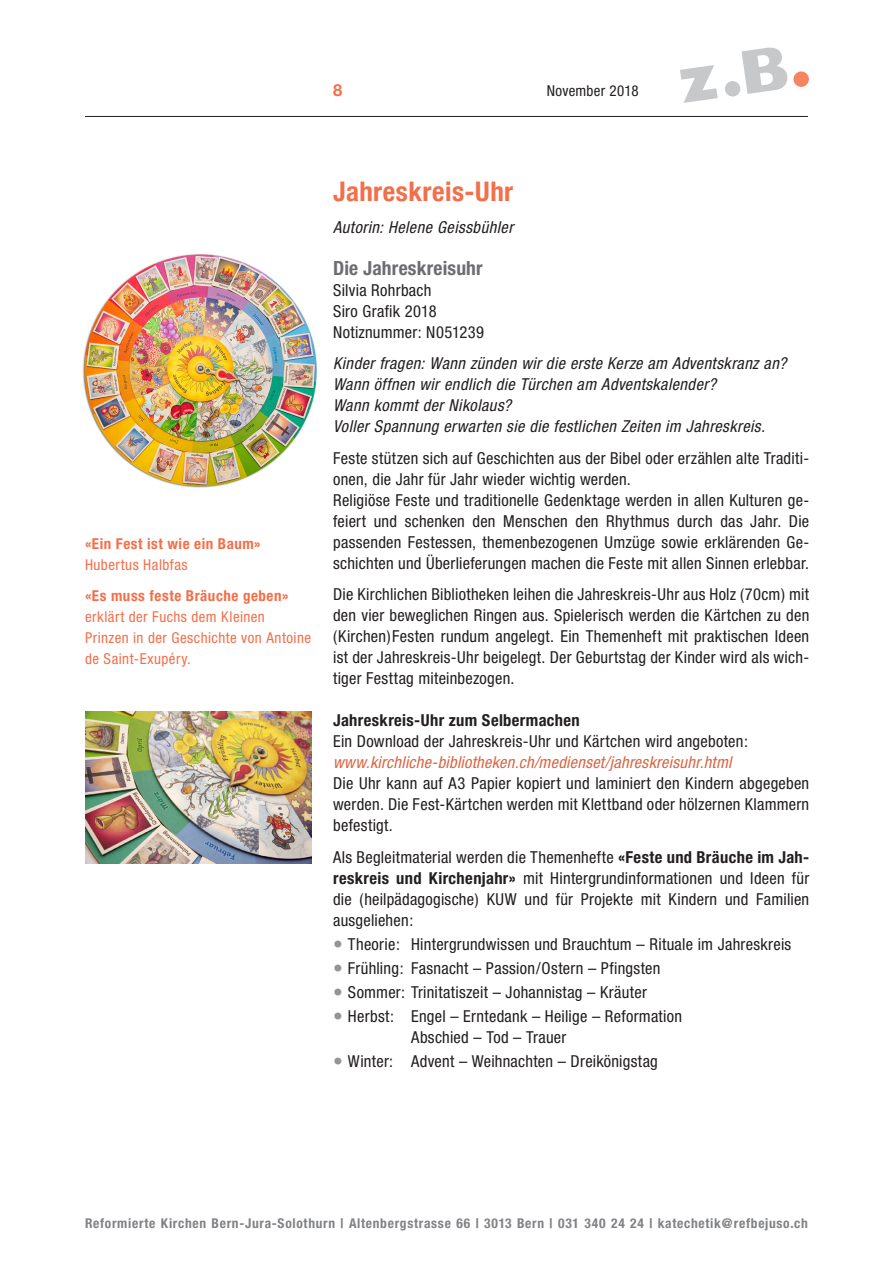
<style>
.page{position:relative;width:893px;height:1263px;background:#fff}
.page>*{position:absolute;margin:0;border:0;box-sizing:border-box;transform-origin:0 0}
.Titel_1{font:700 condensed 27px "Helvetica Neue";letter-spacing:.02em;color:#f36f4a}
.Titel_3_grau{font:700 condensed 19.5px "Helvetica Neue";letter-spacing:.01em;color:#6c6d70}
.Text_z_B{font:condensed 16.5px/21px "Helvetica Neue";letter-spacing:.015em;color:#231f20;text-align:justify}
.Text_Tab{font:condensed 16.5px "Helvetica Neue";letter-spacing:.015em;color:#231f20}
.Text_z_B__kursiv{font:italic condensed 16.5px "Helvetica Neue LT Pro";letter-spacing:.025em;color:#231f20}
.Text_z_B-2{font:italic condensed 16.5px "Helvetica Neue LT Pro";letter-spacing:.015em;color:#db6543}
.Text_z_B__bold{font:700 condensed 16.5px "Helvetica Neue";letter-spacing:.02em;color:#231f20}
.t1{font:700 16.5px "Helvetica Neue";color:#f36f4a}
.Spalte_links{font:condensed 15px/21px "Helvetica Neue";letter-spacing:.03em;color:#f36f4a}
.Spalte_links-2{font:700 condensed 15px "Helvetica Neue";letter-spacing:.035em;color:#f36f4a}
.t2{font:condensed 15px "Helvetica Neue";letter-spacing:.015em;color:#231f20}
.t3{font:700 condensed 13.5px "Helvetica Neue";letter-spacing:.055em;color:#808285}
.s1{font-weight:700}
.s2{font-size:19.5px;color:#939598}
</style>
<div class="page">
<hr style="left:85px;top:116px;width:723px;height:1px;background:#231f20">
<svg style="left:680px;top:47px;width:129px;height:56px"></svg>
<img style="left:83px;top:254px;width:234px;height:234px">
<img style="left:85px;top:712px;width:227px;height:151px">
<p class="t1" style="left:333px;top:80px;width:11px">8</p>
<p class="t2" style="left:547px;top:82px;width:93px">November 2018</p>
<p class="Spalte_links-2" style="left:85px;top:534px;width:177px">«Ein Fest ist wie ein Baum»</p>
<p class="Spalte_links" style="left:85px;top:554px;width:104px">Hubertus Halbfas</p>
<p class="Spalte_links" style="left:85px;top:585px;width:228px"><span class="s1">«Es muss feste Bräuche geben» </span>erklärt der Fuchs dem Kleinen<br>Prinzen in der Geschichte von Antoine de Saint-Exupéry.</p>
<p class="Titel_1" style="left:333px;top:175px;width:182px">Jahreskreis-Uhr</p>
<p class="Text_z_B__kursiv" style="left:333px;top:217px;width:182px">Autorin: Helene Geissbühler</p>
<p class="Titel_3_grau" style="left:333px;top:256px;width:151px">Die Jahreskreisuhr</p>
<p class="Text_z_B" style="left:333px;top:279px;width:100px">Silvia Rohrbach</p>
<p class="Text_z_B" style="left:333px;top:300px;width:105px">Siro Grafik 2018</p>
<p class="Text_z_B" style="left:333px;top:321px;width:153px">Notiznummer: N051239</p>
<p class="Text_z_B__kursiv" style="left:333px;top:354px;width:455px">Kinder fragen: Wann zünden wir die erste Kerze am Adventskranz an?</p>
<p class="Text_z_B__kursiv" style="left:333px;top:375px;width:385px">Wann öffnen wir endlich die Türchen am Adventskalender?</p>
<p class="Text_z_B__kursiv" style="left:333px;top:396px;width:180px">Wann kommt der Nikolaus?</p>
<p class="Text_z_B__kursiv" style="left:333px;top:417px;width:433px">Voller Spannung erwarten sie die festlichen Zeiten im Jahreskreis.</p>
<p class="Text_z_B" style="left:333px;top:447px;width:478px">Feste stützen sich auf Geschichten aus der Bibel oder erzählen alte Traditi&shy;onen, die Jahr für Jahr wieder wichtig werden.</p>
<p class="Text_z_B" style="left:333px;top:489px;width:478px">Religiöse Feste und traditionelle Gedenktage werden in allen Kulturen ge&shy;feiert und schenken den Menschen den Rhythmus durch das Jahr. Die passenden Festessen, themenbezogenen Umzüge sowie erklärenden Ge&shy;schichten und Überlieferungen machen die Feste mit allen Sinnen erlebbar.</p>
<p class="Text_z_B" style="left:333px;top:584px;width:478px">Die Kirchlichen Bibliotheken leihen die Jahreskreis-Uhr aus Holz (70cm) mit den vier beweglichen Ringen aus. Spielerisch werden die Kärtchen zu den (Kirchen)Festen rundum angelegt. Ein Themenheft mit praktischen Ideen ist der Jahreskreis-Uhr beigelegt. Der Geburtstag der Kinder wird als wich&shy;tiger Festtag miteinbezogen.</p>
<p class="Text_z_B__bold" style="left:333px;top:710px;width:248px">Jahreskreis-Uhr zum Selbermachen</p>
<p class="Text_z_B" style="left:333px;top:731px;width:417px">Ein Download der Jahreskreis-Uhr und Kärtchen wird angeboten:</p>
<p class="Text_z_B-2" style="left:333px;top:753px;width:400px">www.kirchliche-bibliotheken.ch/medienset/jahreskreisuhr.html</p>
<p class="Text_z_B" style="left:333px;top:773px;width:478px">Die Uhr kann auf A3 Papier kopiert und laminiert den Kindern abgegeben werden. Die Fest-Kärtchen werden mit Klettband oder hölzernen Klammern befestigt.</p>
<p class="Text_z_B" style="left:333px;top:846px;width:478px">Als Begleitmaterial werden die Themenhefte <span class="s1">«Feste und Bräuche im Jah&shy;reskreis und Kirchenjahr»</span> mit Hintergrundinformationen und Ideen für die (heilpädagogische) KUW und für Projekte mit Kindern und Familien ausgeliehen:</p>
<p class="Text_Tab" style="left:333px;top:934px;width:460px"><span class="s2">•</span> Theorie: Hintergrundwissen und Brauchtum – Rituale im Jahreskreis</p>
<p class="Text_Tab" style="left:333px;top:958px;width:329px"><span class="s2">•</span> Frühling: Fasnacht – Passion/Ostern – Pfingsten</p>
<p class="Text_Tab" style="left:333px;top:982px;width:315px"><span class="s2">•</span> Sommer: Trinitatiszeit – Johannistag – Kräuter</p>
<p class="Text_Tab" style="left:333px;top:1006px;width:351px"><span class="s2">•</span> Herbst: Engel – Erntedank – Heilige – Reformation</p>
<p class="Text_Tab" style="left:411px;top:1027px;width:157px">Abschied – Tod – Trauer</p>
<p class="Text_Tab" style="left:333px;top:1051px;width:326px"><span class="s2">•</span> Winter: Advent – Weihnachten – Dreikönigstag</p>
<p class="t3" style="left:85px;top:1215px;width:724px">Reformierte Kirchen Bern-Jura-Solothurn | Altenbergstrasse 66 | 3013 Bern | 031 340 24 24 | katechetik@refbejuso.ch</p>
</div>
